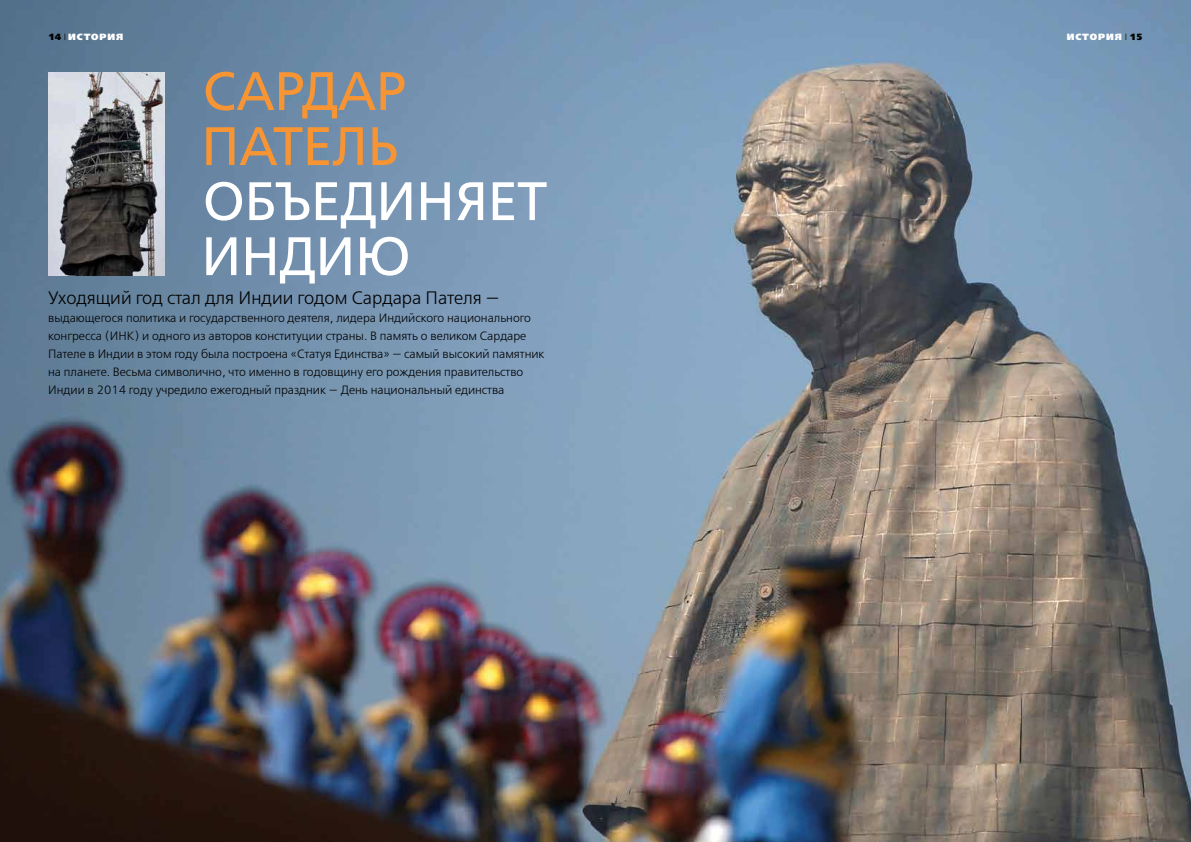
<style>
.page{position:relative;width:1191px;height:842px;background:#fff}
.page>*{position:absolute;margin:0;border:0;box-sizing:border-box;transform-origin:0 0}
.t1{font:54px/55px "Free Set C";letter-spacing:-.01em;color:#fff}
.t2{font:54px/55px "Free Set C";letter-spacing:-.01em;color:#f79433}
.t3{font:18px "Free Set Light C";color:#000}
.t4{font:12px/18px "Free Set Light C";color:#000}
.t5{font:9px "Free Set Extra Bold C";letter-spacing:.1em;color:#fff}
.s1{color:#000}
.s2{font-family:"Free Set Light C";color:#000}
</style>
<div class="page">
<img style="left:0;top:0;width:1191px;height:842px">
<img style="left:48px;top:72px;width:116px;height:203px">
<p class="t5" style="left:48px;top:32px;width:76px"><span class="s1">14</span> <span class="s2">I</span> история</p>
<p class="t5" style="left:1066px;top:32px;width:77px">история <span class="s2">I</span> <span class="s1">15</span></p>
<h1 class="t2" style="left:201px;top:64px;width:206px">Сардар<br>Патель</h1>
<h1 class="t1" style="left:201px;top:174px;width:347px">объединяет<br>И ндию</h1>
<h2 class="t3" style="left:48px;top:288px;width:453px">Уходящий год стал для Индии годом Сардара Пателя —</h2>
<p class="t4" style="left:48px;top:309px;width:498px">выдающегося политика и государственного деятеля, лидера Индийского национального конгресса (ИНК) и одного из авторов конституции страны. В память о великом Сардаре Пателе в Индии в этом году была построена «Статуя Единства» — самый высокий памятник на планете. Весьма символично, что именно в годовщину его рождения правительство Индии в 2014 году учредило ежегодный праздник — День национальный единства</p>
</div>
